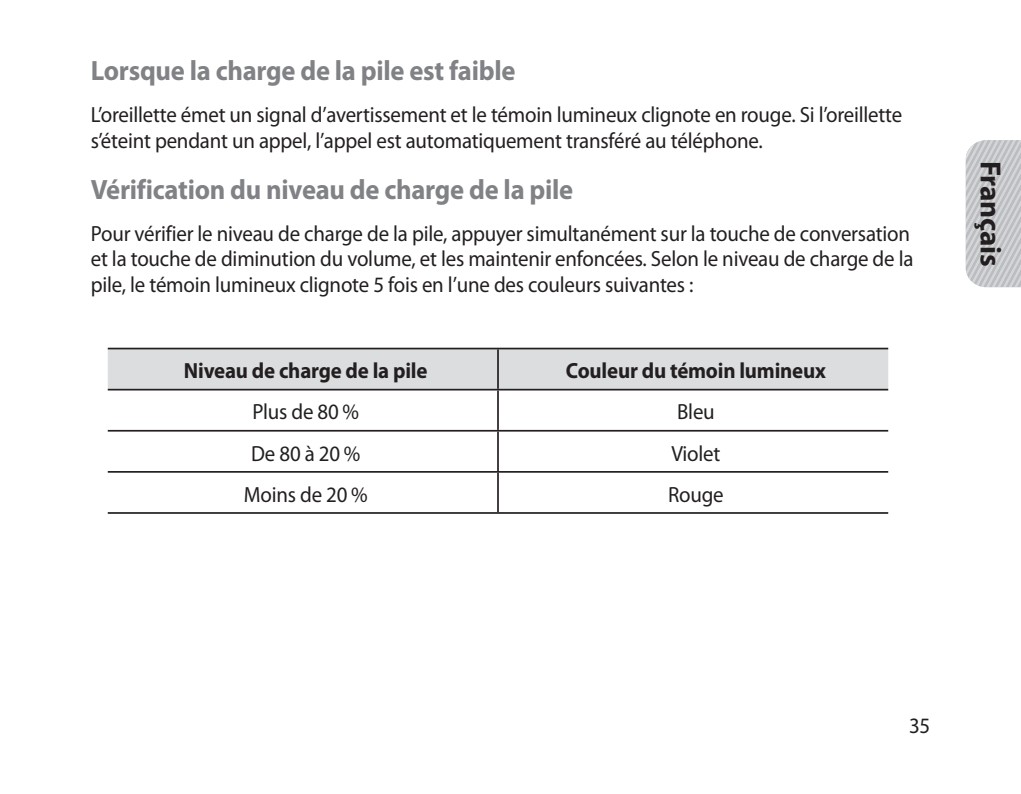
<style>
.page{position:relative;width:1021px;height:794px;background:#fff}
.page>*{position:absolute;margin:0;border:0;box-sizing:border-box;transform-origin:0 0}
.t1{font:700 29.2px "Myriad Pro";letter-spacing:-.01em;color:#231f20}
.t2{font:700 28px "Myriad Pro";letter-spacing:-.01em;color:#808285;scale:.95 1}
.t3{font:22px/25.2px "Myriad Pro";letter-spacing:-.01em;color:#231f20;scale:.95 1}
.t4{font:700 22px "Myriad Pro";letter-spacing:-.01em;color:#231f20;scale:.95 1}
</style>
<div class="page">
<svg style="left:965px;top:140px;width:56px;height:147px;background:#cacacd"></svg>
<div style="left:108px;top:349px;width:780px;height:40px;background:#dcdddf"></div>
<hr style="left:108px;top:348px;width:390px;height:1px;background:#231f20">
<hr style="left:108px;top:389px;width:390px;height:1px;background:#231f20">
<hr style="left:498px;top:389px;width:390px;height:1px;background:#231f20">
<hr style="left:108px;top:512px;width:390px;height:2px;background:#231f20">
<hr style="left:498px;top:512px;width:390px;height:2px;background:#231f20">
<hr style="left:108px;top:430px;width:390px;height:1px;background:#231f20">
<hr style="left:108px;top:471px;width:390px;height:2px;background:#231f20">
<hr style="left:498px;top:348px;width:390px;height:1px;background:#231f20">
<hr style="left:497px;top:349px;width:2px;height:40px;background:#231f20">
<hr style="left:497px;top:390px;width:2px;height:40px;background:#231f20">
<hr style="left:498px;top:430px;width:390px;height:1px;background:#231f20">
<hr style="left:497px;top:431px;width:2px;height:40px;background:#231f20">
<hr style="left:498px;top:471px;width:390px;height:2px;background:#231f20">
<hr style="left:497px;top:473px;width:2px;height:39px;background:#231f20">
<p class="t2" style="left:91px;top:52px;width:448px">Lorsque la charge de la pile est faible</p>
<p class="t3" style="left:91px;top:102px;width:855px">L’oreillette émet un signal d’avertissement et le témoin lumineux clignote en rouge. Si l’oreillette s’éteint pendant un appel, l’appel est automatiquement transféré au téléphone.</p>
<p class="t2" style="left:91px;top:171px;width:509px">Vérification du niveau de charge de la pile</p>
<p class="t3" style="left:91px;top:221px;width:867px">Pour vérifier le niveau de charge de la pile, appuyer simultanément sur la touche de conversation et la touche de diminution du volume, et les maintenir enfoncées. Selon le niveau de charge de la pile, le témoin lumineux clignote 5 fois en l’une des couleurs suivantes :</p>
<p class="t4" style="left:184px;top:356px;width:258px">Niveau de charge de la pile</p>
<p class="t4" style="left:566px;top:356px;width:275px">Couleur du témoin lumineux</p>
<p class="t3" style="left:252px;top:399px;width:114px">Plus de 80 %</p>
<p class="t3" style="left:677px;top:399px;width:41px">Bleu</p>
<p class="t3" style="left:251px;top:440px;width:116px">De 80 à 20 %</p>
<p class="t3" style="left:671px;top:440px;width:53px">Violet</p>
<p class="t3" style="left:244px;top:481px;width:132px">Moins de 20 %</p>
<p class="t3" style="left:668px;top:481px;width:60px">Rouge</p>
<h1 class="t1" style="left:1009px;top:161px;width:107px;rotate:90deg">Français</h1>
<p class="t3" style="left:909px;top:712px;width:24px">35</p>
</div>
